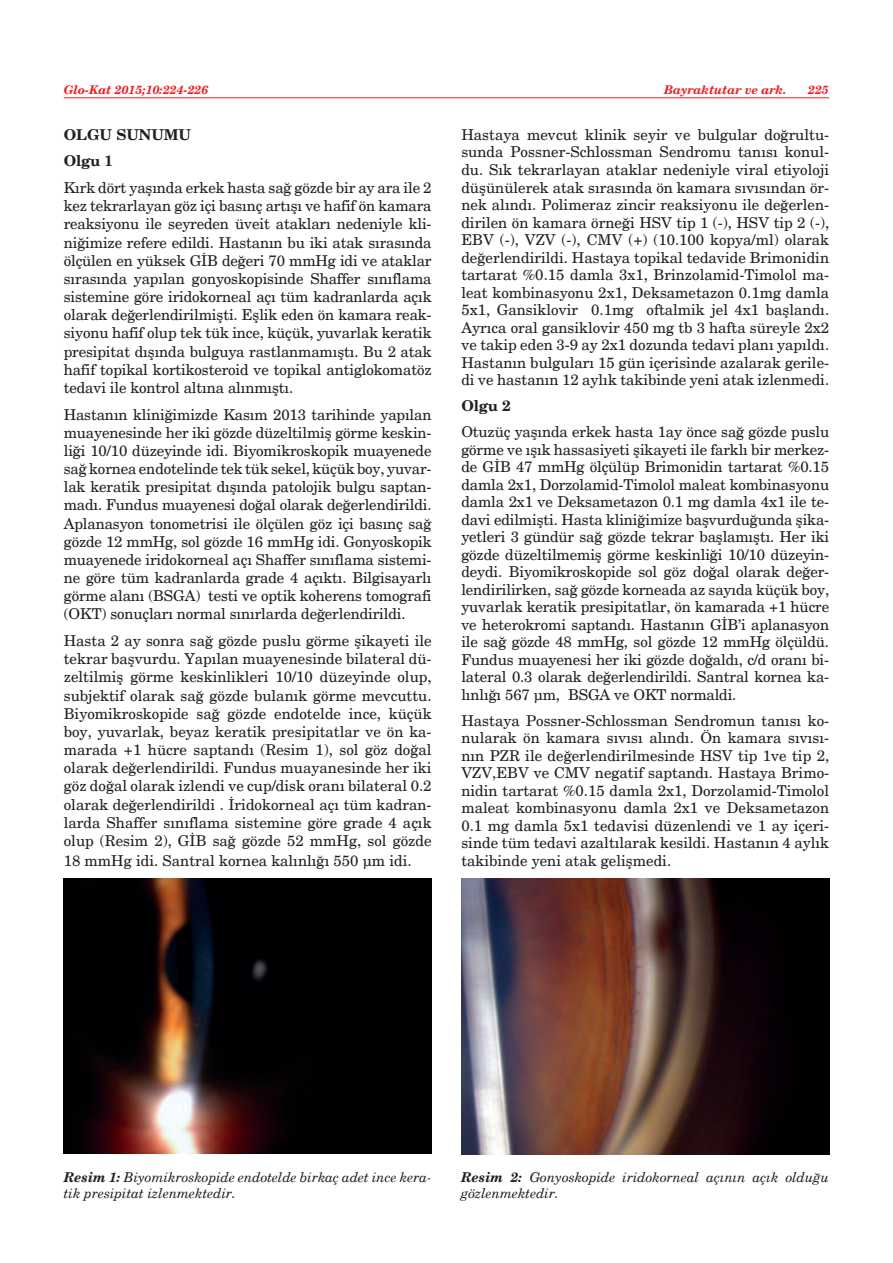
<style>
.page{position:relative;width:893px;height:1263px;background:#fff}
.page>*{position:absolute;margin:0;border:0;box-sizing:border-box;transform-origin:0 0}
.t1{font:15px/17.5px "New Century Schlbk";color:#231f20;text-align:justify}
.t2{font:700 15px/26.7px "New Century Schlbk";color:#231f20}
.t3{font:italic 13.5px/16.2px "New Century Schlbk";color:#231f20}
.t4{font:italic 700 12px "New Century Schlbk";color:#ee1d23}
.s1{font-weight:700}
</style>
<div class="page">
<hr style="left:64px;top:97px;width:765px;height:1px;background:#ee1d23">
<img style="left:64px;top:878px;width:368px;height:276px">
<img style="left:461px;top:878px;width:368px;height:276px">
<p class="t4" style="left:64px;top:82px;width:146px">Glo-Kat 2015;10:224-226</p>
<p class="t4" style="left:664px;top:82px;width:124px">Bayraktutar ve ark.</p>
<p class="t4" style="left:808px;top:82px;width:22px">225</p>
<p class="t2" style="left:64px;top:121px;width:129px">OLGU SUNUMU<br>Olgu 1</p>
<p class="t1" style="left:64px;top:179px;width:369px;line-height:18.1px">Kırk dört yaşında erkek hasta sağ gözde bir ay ara ile 2 kez tekrarlayan göz içi basınç artışı ve hafif ön kamara reaksiyonu ile seyreden üveit atakları nedeniyle kli&shy;niğimize refere edildi. Hastanın bu iki atak sırasında ölçülen en yüksek GİB değeri 70 mmHg idi ve ataklar sırasında yapılan gonyoskopisinde Shaffer sınıflama sistemine göre iridokorneal açı tüm kadranlarda açık olarak değerlendirilmişti. Eşlik eden ön kamara reak&shy;siyonu hafif olup tek tük ince, küçük, yuvarlak keratik presipitat dışında bulguya rastlanmamıştı. Bu 2 atak hafif topikal kortikosteroid ve topikal antiglokomatöz tedavi ile kontrol altına alınmıştı.</p>
<p class="t1" style="left:64px;top:405px;width:369px;line-height:18.1px">Hastanın kliniğimizde Kasım 2013 tarihinde yapılan muayenesinde her iki gözde düzeltilmiş görme keskin&shy;liği 10/10 düzeyinde idi. Biyomikroskopik muayenede sağ kornea endotelinde tek tük sekel, küçük boy, yuvar&shy;lak keratik presipitat dışında patolojik bulgu saptan&shy;madı. Fundus muayenesi doğal olarak değerlendirildi.<br>Aplanasyon tonometrisi ile ölçülen göz içi basınç sağ gözde 12 mmHg, sol gözde 16 mmHg idi. Gonyoskopik muayenede iridokorneal açı Shaffer sınıflama sistemi&shy;ne göre tüm kadranlarda grade 4 açıktı. Bilgisayarlı görme alanı (BSGA) testi ve optik koherens tomografi (OKT) sonuçları normal sınırlarda değerlendirildi.</p>
<p class="t1" style="left:64px;top:632px;width:369px;line-height:18.1px">Hasta 2 ay sonra sağ gözde puslu görme şikayeti ile tekrar başvurdu. Yapılan muayenesinde bilateral dü&shy;zeltilmiş görme keskinlikleri 10/10 düzeyinde olup, subjektif olarak sağ gözde bulanık görme mevcuttu.<br>Biyomikroskopide sağ gözde endotelde ince, küçük boy, yuvarlak, beyaz keratik presipitatlar ve ön ka&shy;marada +1 hücre saptandı (Resim 1), sol göz doğal olarak değerlendirildi. Fundus muayanesinde her iki göz doğal olarak izlendi ve cup/disk oranı bilateral 0.2 olarak değerlendirildi . İridokorneal açı tüm kadran&shy;larda Shaffer sınıflama sistemine göre grade 4 açık olup (Resim 2), GİB sağ gözde 52 mmHg, sol gözde</p>
<p class="t1" style="left:64px;top:852px;width:349px">18 mmHg idi. Santral kornea kalınlığı 550 µm idi.</p>
<p class="t1" style="left:461px;top:126px;width:369px">Hastaya mevcut klinik seyir ve bulgular doğrultu&shy;sunda Possner-Schlossman Sendromu tanısı konul&shy;du. Sık tekrarlayan ataklar nedeniyle viral etiyoloji düşünülerek atak sırasında ön kamara sıvısından ör&shy;nek alındı. Polimeraz zincir reaksiyonu ile değerlen&shy;dirilen ön kamara örneği HSV tip 1 (-), HSV tip 2 (-), EBV (-), VZV (-), CMV (+) (10.100 kopya/ml) olarak değerlendirildi. Hastaya topikal tedavide Brimonidin tartarat %0.15 damla 3x1, Brinzolamid-Timolol ma&shy;leat kombinasyonu 2x1, Deksametazon 0.1mg damla 5x1, Gansiklovir 0.1mg oftalmik jel 4x1 başlandı.<br>Ayrıca oral gansiklovir 450 mg tb 3 hafta süreyle 2x2 ve takip eden 3-9 ay 2x1 dozunda tedavi planı yapıldı.<br>Hastanın bulguları 15 gün içerisinde azalarak gerile&shy;di ve hastanın 12 aylık takibinde yeni atak izlenmedi.</p>
<p class="t2" style="left:461px;top:393px;width:51px">Olgu 2</p>
<p class="t1" style="left:461px;top:423px;width:369px">Otuzüç yaşında erkek hasta 1ay önce sağ gözde puslu görme ve ışık hassasiyeti şikayeti ile farklı bir merkez&shy;de GİB 47 mmHg ölçülüp Brimonidin tartarat %0.15 damla 2x1, Dorzolamid-Timolol maleat kombinasyonu damla 2x1 ve Deksametazon 0.1 mg damla 4x1 ile te&shy;davi edilmişti. Hasta kliniğimize başvurduğunda şika&shy;yetleri 3 gündür sağ gözde tekrar başlamıştı. Her iki gözde düzeltilmemiş görme keskinliği 10/10 düzeyin&shy;deydi. Biyomikroskopide sol göz doğal olarak değer&shy;lendirilirken, sağ gözde korneada az sayıda küçük boy, yuvarlak keratik presipitatlar, ön kamarada +1 hücre ve heterokromi saptandı. Hastanın GİB’i aplanasyon ile sağ gözde 48 mmHg, sol gözde 12 mmHg ölçüldü.<br>Fundus muayenesi her iki gözde doğaldı, c/d oranı bi&shy;lateral 0.3 olarak değerlendirildi. Santral kornea ka&shy;lınlığı 567 µm, BSGA ve OKT normaldi.</p>
<p class="t1" style="left:461px;top:712px;width:369px">Hastaya Possner-Schlossman Sendromun tanısı ko&shy;nularak ön kamara sıvısı alındı. Ön kamara sıvısı&shy;nın PZR ile değerlendirilmesinde HSV tip 1ve tip 2, VZV,EBV ve CMV negatif saptandı. Hastaya Brimo&shy;nidin tartarat %0.15 damla 2x1, Dorzolamid-Timolol maleat kombinasyonu damla 2x1 ve Deksametazon 0.1 mg damla 5x1 tedavisi düzenlendi ve 1 ay içeri&shy;sinde tüm tedavi azaltılarak kesildi. Hastanın 4 aylık takibinde yeni atak gelişmedi.</p>
<p class="t3" style="left:64px;top:1169px;width:369px"><span class="s1">Resim 1:</span> Biyomikroskopide endotelde birkaç adet ince kera&shy;tik presipitat izlenmektedir.</p>
<p class="t3" style="left:461px;top:1169px;width:369px"><span class="s1">Resim 2:</span> Gonyoskopide iridokorneal açının açık olduğu gözlenmektedir.</p>
</div>
